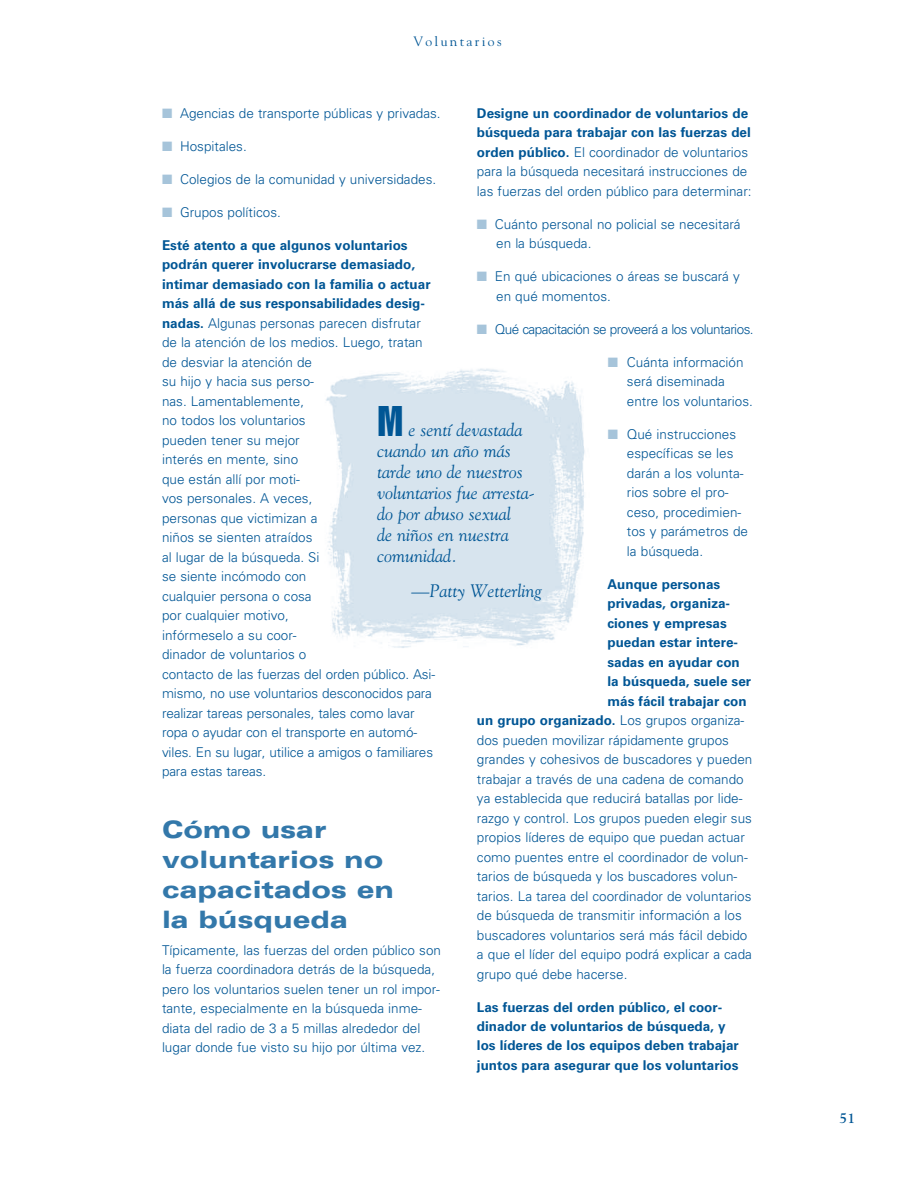
<style>
.page{position:relative;width:918px;height:1188px;background:#fff}
.page>*{position:absolute;margin:0;border:0;box-sizing:border-box;transform-origin:0 0}
.t1{font:700 condensed 42px "Antique Olive Std";color:#005695}
.t2{font:900 expanded 24px/30px "Univers LT Std";color:#3378aa}
.t3{font:italic 18px/21px "Goudy Std";color:#005695}
.t4{font:700 14.25px "Goudy Std";color:#005695}
.t5{font:300 13.5px/19.5px "Univers LT Std";color:#005695}
.t6{font:700 13.5px/19.5px "Univers LT Std";color:#005695}
.t7{font:300 13.5px "Univers LT Std";letter-spacing:-.04em;color:#005695}
.t8{font:13.5px "Goudy Std";letter-spacing:.175em;color:#005695}
.t9{font:13.5px "Zapf Dingbats";color:#a6c4da}
.s1{font-weight:700}
.s2{color:#a6c4da}
.s3{font-weight:300}
</style>
<div class="page">
<img style="left:326px;top:368px;width:259px;height:280px">
<p class="t8" style="left:413px;top:33px;width:90px">Voluntarios</p>
<p class="t5" style="left:477px;top:103px;width:276px"><span class="s1">Designe un coordinador de voluntarios de búsqueda para trabajar con las fuerzas del orden público.</span> El coordinador de voluntarios para la búsqueda necesitará instrucciones de las fuerzas del orden público para determinar:</p>
<p class="t5" style="left:496px;top:214px;width:246px;text-indent:-19px"><span class="s2">■</span> Cuánto personal no policial se necesitará en la búsqueda.</p>
<p class="t5" style="left:496px;top:267px;width:245px;text-indent:-19px"><span class="s2">■</span> En qué ubicaciones o áreas se buscará y en qué momentos.</p>
<p class="t7" style="left:477px;top:321px;width:278px"><span class="s2">■</span> Qué capacitación se proveerá a los voluntarios.</p>
<p class="t9" style="left:608px;top:356px;width:12px">■</p>
<p class="t5" style="left:627px;top:372px;width:128px">será diseminada entre los voluntarios.</p>
<p class="t5" style="left:627px;top:424px;width:123px;text-indent:-19px"><span class="s2">■</span> Qué instrucciones específicas se les darán a los volunta&shy;rios sobre el pro&shy;ceso, procedimien&shy;tos y parámetros de la búsqueda.</p>
<p class="t5" style="left:162px;top:103px;width:280px"><span class="s2">■</span> Agencias de transporte públicas y privadas.</p>
<p class="t5" style="left:162px;top:136px;width:86px"><span class="s2">■</span> Hospitales.</p>
<p class="t5" style="left:162px;top:169px;width:276px"><span class="s2">■</span> Colegios de la comunidad y universidades.</p>
<p class="t5" style="left:162px;top:202px;width:120px"><span class="s2">■</span> Grupos políticos.</p>
<p class="t6" style="left:162px;top:235px;width:270px">Esté atento a que algunos voluntarios podrán querer involucrarse demasiado, intimar demasiado con la familia o actuar más allá de sus responsabilidades desig&shy;nadas. <span class="s3">Algunas personas parecen disfrutar de la atención de los medios. Luego, tratan</span></p>
<p class="t5" style="left:162px;top:352px;width:153px">de desviar la atención de su hijo y hacia sus perso-</p>
<p class="t5" style="left:162px;top:391px;width:159px">nas. Lamentablemente, no todos los voluntarios pueden tener su mejor interés en mente, sino que están allí por moti&shy;vos personales. A veces, personas que victimizan a niños se sienten atraídos al lugar de la búsqueda. Si se siente incómodo con cualquier persona o cosa por cualquier motivo, infórmeselo a su coor&shy;dinador de voluntarios o</p>
<p class="t5" style="left:162px;top:664px;width:275px">contacto de las fuerzas del orden público. Asi&shy;mismo, no use voluntarios desconocidos para realizar tareas personales, tales como lavar ropa o ayudar con el transporte en automó&shy;viles. En su lugar, utilice a amigos o familiares para estas tareas.</p>
<p class="t5" style="left:627px;top:352px;width:118px">Cuánta información</p>
<p class="t1" style="left:377px;top:398px;width:28px">M</p>
<p class="t3" style="left:377px;top:420px;width:159px;text-indent:31px">e sentí devastada cuando un año más tarde uno de nuestros voluntarios fue arresta&shy;do por abuso sexual<br>de niños en nuestra comunidad.</p>
<p class="t3" style="left:411px;top:580px;width:131px">—Patty Wetterling</p>
<p class="t6" style="left:607px;top:574px;width:145px">Aunque personas privadas, organiza&shy;ciones y empresas puedan estar intere&shy;sadas en ayudar con la búsqueda, suele ser más fácil trabajar con</p>
<p class="t5" style="left:477px;top:711px;width:277px"><span class="s1">un grupo organizado.</span> Los grupos organiza&shy;dos pueden movilizar rápidamente grupos grandes y cohesivos de buscadores y pueden trabajar a través de una cadena de comando ya establecida que reducirá batallas por lide&shy;razgo y control. Los grupos pueden elegir sus propios líderes de equipo que puedan actuar como puentes entre el coordinador de volun&shy;tarios de búsqueda y los buscadores volun&shy;tarios. La tarea del coordinador de voluntarios de búsqueda de transmitir información a los buscadores voluntarios será más fácil debido a que el líder del equipo podrá explicar a cada grupo qué debe hacerse.</p>
<p class="t6" style="left:477px;top:997px;width:263px">Las fuerzas del orden público, el coor&shy;dinador de voluntarios de búsqueda, y los líderes de los equipos deben trabajar juntos para asegurar que los voluntarios</p>
<p class="t2" style="left:162px;top:814px;width:234px">Cómo usar voluntarios no capacitados en la búsqueda</p>
<p class="t5" style="left:162px;top:940px;width:281px">Típicamente, las fuerzas del orden público son la fuerza coordinadora detrás de la búsqueda, pero los voluntarios suelen tener un rol impor&shy;tante, especialmente en la búsqueda inme&shy;diata del radio de 3 a 5 millas alrededor del lugar donde fue visto su hijo por última vez.</p>
<p class="t4" style="left:839px;top:1110px;width:17px">51</p>
</div>
